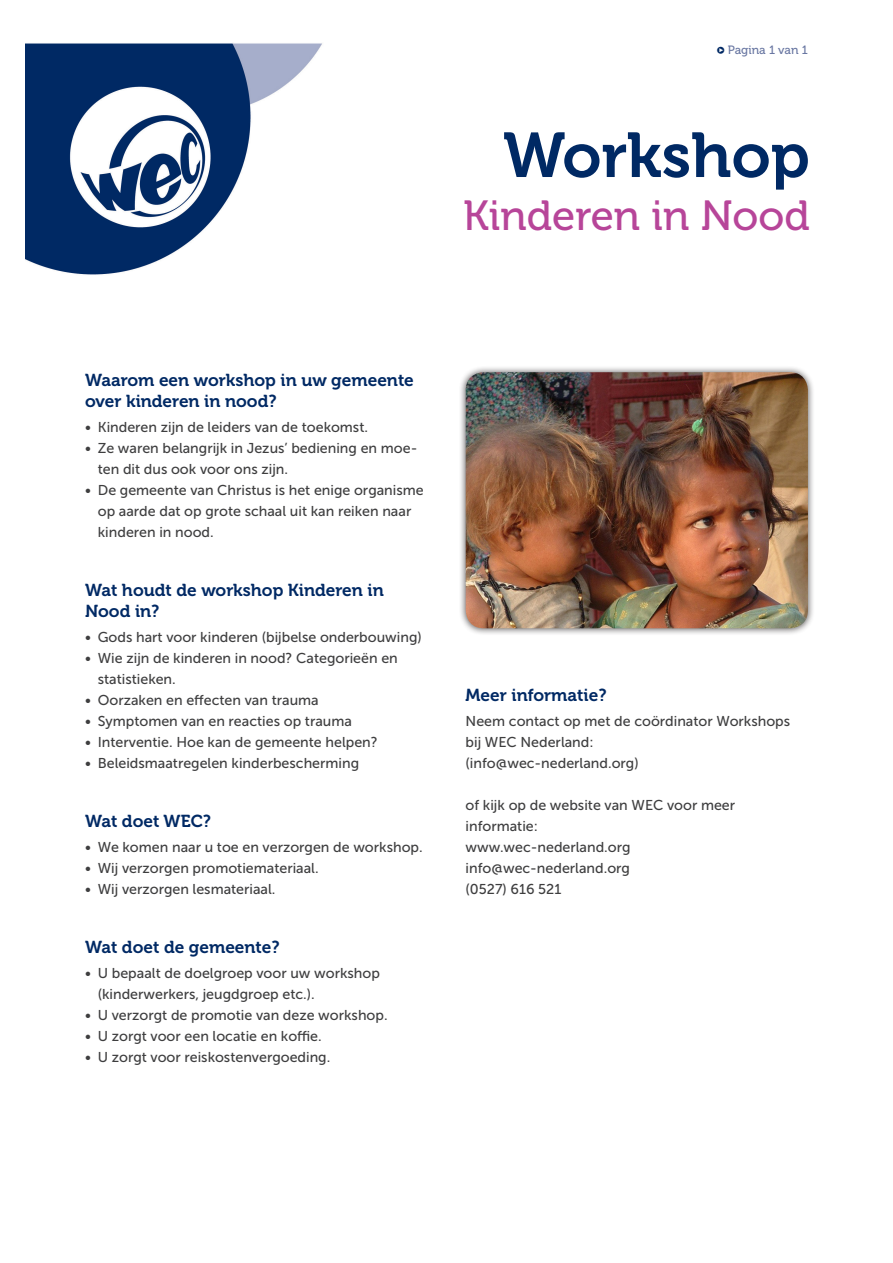
<style>
.page{position:relative;width:893px;height:1263px;background:#fff}
.page>*{position:absolute;margin:0;border:0;box-sizing:border-box;transform-origin:0 0}
.HOOFDKOP{font:63px "Museo 700";color:#002964}
.HOOFD-subkop{font:42px "Museo 500";color:#b74599}
.kopje{font:17.25px/21px "Museo 700";color:#002964}
.plat_opsomming{font:14.25px/21px "Museo Sans 500";color:#3e3e3f}
.plat{font:14.25px/21px "Museo Sans 500";color:#3e3e3f}
.plat_opsomming-2{font:12px "Museo 500";color:#6977a2}
.s1{font-family:"Delicious";font-style:italic;color:#002964}
</style>
<div class="page">
<div style="left:459px;top:365px;width:356px;height:270px;background:#231f20;opacity:.75"></div>
<img style="left:466px;top:372px;width:342px;height:256px">
<img style="left:26px;top:43px;width:296px;height:232px">
<p class="plat_opsomming-2" style="left:717px;top:43px;width:93px"><span class="s1">Δ</span> Pagina 1 van 1</p>
<p class="HOOFDKOP" style="left:503px;top:120px;width:308px">Workshop</p>
<p class="HOOFD-subkop" style="left:463px;top:193px;width:348px">Kinderen in Nood</p>
<p class="kopje" style="left:85px;top:369px;width:330px">Waarom een workshop in uw gemeente over kinderen in nood?</p>
<p class="plat_opsomming" style="left:85px;top:417px;width:285px">• Kinderen zijn de leiders van de toekomst.</p>
<p class="plat_opsomming" style="left:85px;top:438px;width:334px">• Ze waren belangrijk in Jezus’ bediening en moe-</p>
<p class="plat_opsomming" style="left:98px;top:459px;width:192px">ten dit dus ook voor ons zijn.</p>
<p class="plat_opsomming" style="left:98px;top:480px;width:327px;text-indent:-13px">• De gemeente van Christus is het enige organisme op aarde dat op grote schaal uit kan reiken naar kinderen in nood.</p>
<p class="kopje" style="left:85px;top:579px;width:300px">Wat houdt de workshop Kinderen in<br>Nood in?</p>
<p class="plat_opsomming" style="left:85px;top:627px;width:338px">• Gods hart voor kinderen (bijbelse onderbouwing)</p>
<p class="plat_opsomming" style="left:98px;top:648px;width:302px;text-indent:-13px">• Wie zijn de kinderen in nood? Categorieën en statistieken.</p>
<p class="plat_opsomming" style="left:85px;top:690px;width:235px">• Oorzaken en effecten van trauma</p>
<p class="plat_opsomming" style="left:85px;top:711px;width:268px">• Symptomen van en reacties op trauma</p>
<p class="plat_opsomming" style="left:85px;top:732px;width:294px">• Interventie. Hoe kan de gemeente helpen?</p>
<p class="plat_opsomming" style="left:85px;top:753px;width:276px">• Beleidsmaatregelen kinderbescherming</p>
<p class="kopje" style="left:85px;top:810px;width:128px">Wat doet WEC?</p>
<p class="plat_opsomming" style="left:85px;top:837px;width:339px">• We komen naar u toe en verzorgen de workshop.</p>
<p class="plat_opsomming" style="left:85px;top:858px;width:235px">• Wij verzorgen promotiemateriaal.</p>
<p class="plat_opsomming" style="left:85px;top:879px;width:192px">• Wij verzorgen lesmateriaal.</p>
<p class="kopje" style="left:85px;top:936px;width:196px">Wat doet de gemeente?</p>
<p class="plat_opsomming" style="left:98px;top:963px;width:284px;text-indent:-13px">• U bepaalt de doelgroep voor uw workshop (kinderwerkers, jeugdgroep etc.).</p>
<p class="plat_opsomming" style="left:85px;top:1005px;width:304px">• U verzorgt de promotie van deze workshop.</p>
<p class="plat_opsomming" style="left:85px;top:1026px;width:238px">• U zorgt voor een locatie en koffie.</p>
<p class="plat_opsomming" style="left:85px;top:1047px;width:247px">• U zorgt voor reiskostenvergoeding.</p>
<p class="kopje" style="left:466px;top:684px;width:142px">Meer informatie?</p>
<p class="plat" style="left:466px;top:711px;width:326px">Neem contact op met de coördinator Workshops bij WEC Nederland:</p>
<p class="plat" style="left:466px;top:753px;width:175px">(info@wec-nederland.org)</p>
<p class="plat" style="left:466px;top:795px;width:271px">of kijk op de website van WEC voor meer informatie:</p>
<p class="plat" style="left:466px;top:837px;width:166px">www.wec-nederland.org</p>
<p class="plat" style="left:466px;top:858px;width:166px">info@wec-nederland.org</p>
<p class="plat" style="left:466px;top:879px;width:97px">(0527) 616 521</p>
</div>
